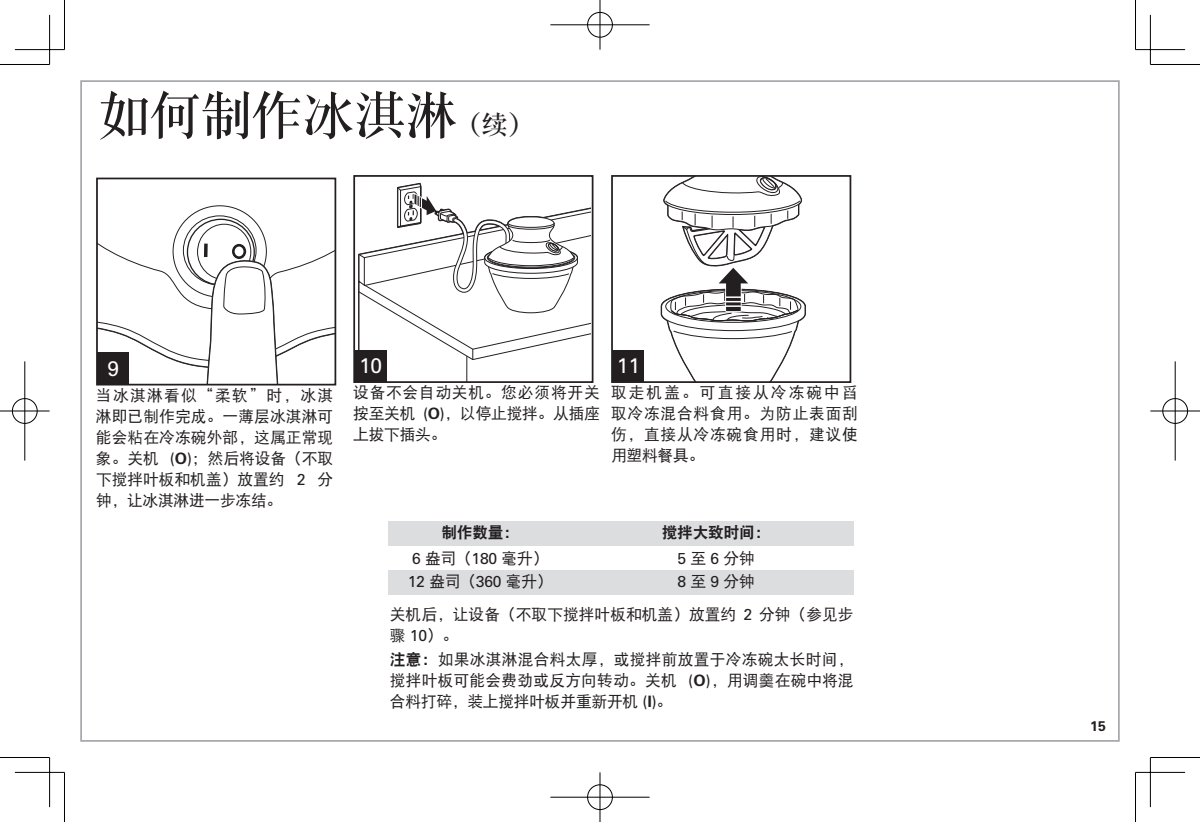
<style>
.page{position:relative;width:1200px;height:822px;background:#fff}
.page>*{position:absolute;margin:0;border:0;box-sizing:border-box;transform-origin:0 0}
.t1{font:52.5px "DFP Song W7";letter-spacing:-.025em;color:#231f20}
.t2{font:21px "Zurich BT";color:#fff}
.t3{font:15.75px/21px "DFP Hei W5";letter-spacing:.005em;color:#231f20;text-align:justify}
.t4{font:15.75px "DFP Hei W9";letter-spacing:-.015em;color:#231f20}
.t5{font:700 14px "Zurich BT";color:#231f20}
.s1{font-size:26.25px}
.s2{font-family:"Zurich BT"}
.s3{font-family:"Zurich BT";font-weight:700}
.s4{font-family:"DFP Hei W9"}
</style>
<div class="page">
<div style="left:389px;top:570px;width:465px;height:25px;background:#dcdddf"></div>
<div style="left:389px;top:521px;width:465px;height:25px;background:#dcdddf"></div>
<svg style="left:358px;top:182px;width:232px;height:187px"></svg>
<div style="left:353px;top:175px;width:240px;height:208px;border:2px solid #231f20"></div>
<div style="left:355px;top:350px;width:31px;height:32px;background:#231f20"></div>
<svg style="left:660px;top:178px;width:146px;height:202px"></svg>
<div style="left:611px;top:175px;width:240px;height:208px;border:2px solid #231f20"></div>
<div style="left:613px;top:350px;width:31px;height:32px;background:#231f20"></div>
<svg style="left:99px;top:205px;width:234px;height:177px"></svg>
<div style="left:96px;top:178px;width:240px;height:207px;border:2px solid #231f20"></div>
<div style="left:98px;top:353px;width:31px;height:31px;background:#231f20"></div>
<hr style="left:0;top:64px;width:50px;height:1px;background:#000">
<hr style="left:1150px;top:64px;width:50px;height:1px;background:#000">
<hr style="left:0;top:757px;width:50px;height:1px;background:#000">
<hr style="left:1150px;top:757px;width:50px;height:1px;background:#000">
<hr style="left:64px;top:0;width:1px;height:50px;background:#000">
<hr style="left:64px;top:772px;width:1px;height:50px;background:#000">
<hr style="left:1135px;top:0;width:1px;height:50px;background:#000">
<hr style="left:1135px;top:772px;width:1px;height:50px;background:#000">
<hr style="left:15px;top:49px;width:49px;height:1px;background:#000">
<hr style="left:1135px;top:49px;width:50px;height:1px;background:#000">
<hr style="left:15px;top:772px;width:49px;height:1px;background:#000">
<hr style="left:1135px;top:772px;width:50px;height:1px;background:#000">
<hr style="left:49px;top:15px;width:1px;height:49px;background:#000">
<hr style="left:49px;top:757px;width:1px;height:50px;background:#000">
<hr style="left:1150px;top:15px;width:1px;height:49px;background:#000">
<hr style="left:1150px;top:757px;width:1px;height:50px;background:#000">
<div style="left:586px;top:11px;width:28px;height:27px;border:2px solid #fff;border-radius:50%"></div>
<hr style="left:550px;top:24px;width:100px;height:2px;background:#fff">
<hr style="left:599px;top:0;width:2px;height:50px;background:#fff">
<div style="left:587px;top:12px;width:26px;height:25px;border:1px solid #000;border-radius:50%"></div>
<hr style="left:550px;top:25px;width:100px;height:1px;background:#000">
<hr style="left:600px;top:0;width:1px;height:50px;background:#000">
<div style="left:586px;top:784px;width:28px;height:27px;border:2px solid #fff;border-radius:50%"></div>
<hr style="left:550px;top:796px;width:100px;height:2px;background:#fff">
<hr style="left:599px;top:772px;width:2px;height:50px;background:#fff">
<div style="left:587px;top:785px;width:26px;height:25px;border:1px solid #000;border-radius:50%"></div>
<hr style="left:550px;top:797px;width:100px;height:1px;background:#000">
<hr style="left:600px;top:772px;width:1px;height:50px;background:#000">
<div style="left:11px;top:397px;width:27px;height:28px;border:2px solid #fff;border-radius:50%"></div>
<hr style="left:0;top:410px;width:50px;height:2px;background:#fff">
<hr style="left:24px;top:361px;width:2px;height:100px;background:#fff">
<div style="left:12px;top:398px;width:25px;height:26px;border:1px solid #000;border-radius:50%"></div>
<hr style="left:0;top:411px;width:50px;height:1px;background:#000">
<hr style="left:25px;top:361px;width:1px;height:100px;background:#000">
<div style="left:1162px;top:397px;width:27px;height:28px;border:2px solid #fff;border-radius:50%"></div>
<hr style="left:1150px;top:410px;width:50px;height:2px;background:#fff">
<hr style="left:1174px;top:361px;width:2px;height:100px;background:#fff">
<div style="left:1163px;top:398px;width:25px;height:26px;border:1px solid #000;border-radius:50%"></div>
<hr style="left:1150px;top:411px;width:50px;height:1px;background:#000">
<hr style="left:1175px;top:361px;width:1px;height:100px;background:#000">
<h1 class="t1" style="left:98px;top:87px;width:437px">如何制作冰淇淋<span class="s1">（续）</span></h1>
<h2 class="t2" style="left:108px;top:355px;width:13px">9</h2>
<p class="t3" style="left:96px;top:385px;width:239px">当冰淇淋看似“柔软”时，冰淇淋即已制作完成。一薄层冰淇淋可能会粘在冷冻碗外部，这属正常现象。关机 <span class="s2">(</span><span class="s3">O</span><span class="s2">)</span>；然后将设备（不取下搅拌叶板和机盖）放置约 <span class="s2">2</span> 分钟，让冰淇淋进一步冻结。</p>
<h2 class="t2" style="left:359px;top:353px;width:25px">10</h2>
<p class="t3" style="left:353px;top:382px;width:248px">设备不会自动关机。您必须将开关按至关机 <span class="s2">(</span><span class="s3">O</span><span class="s2">)</span>，以停止搅拌。从插座上拔下插头。</p>
<h2 class="t2" style="left:617px;top:353px;width:25px">11</h2>
<p class="t3" style="left:611px;top:382px;width:248px">取走机盖。可直接从冷冻碗中舀取冷冻混合料食用。为防止表面刮伤，直接从冷冻碗食用时，建议使用塑料餐具。</p>
<p class="t4" style="left:441px;top:524px;width:79px">制作数量：</p>
<p class="t3" style="left:408px;top:547px;width:146px;line-height:22.8px"><span class="s2">6</span> 盎司（<span class="s2">180</span> 毫升）<br><span class="s2">12</span> 盎司（<span class="s2">360</span> 毫升）</p>
<p class="t4" style="left:662px;top:524px;width:110px">搅拌大致时间：</p>
<p class="t3" style="left:677px;top:547px;width:79px;line-height:22.8px"><span class="s2">5</span> 至 <span class="s2">6</span> 分钟<br><span class="s2">8</span> 至 <span class="s2">9</span> 分钟</p>
<p class="t3" style="left:390px;top:603px;width:465px">关机后，让设备（不取下搅拌叶板和机盖）放置约 <span class="s2">2</span> 分钟（参见步骤 <span class="s2">10</span>）。</p>
<p class="t3" style="left:390px;top:649px;width:465px"><span class="s4">注意：</span>如果冰淇淋混合料太厚，或搅拌前放置于冷冻碗太长时间，搅拌叶板可能会费劲或反方向转动。关机 <span class="s2">(</span><span class="s3">O</span><span class="s2">)</span>，用调羹在碗中将混合料打碎，装上搅拌叶板并重新开机 <span class="s2">(</span><span class="s3">I</span><span class="s2">)</span>。</p>
<p class="t5" style="left:1090px;top:717px;width:17px">15</p>
</div>
